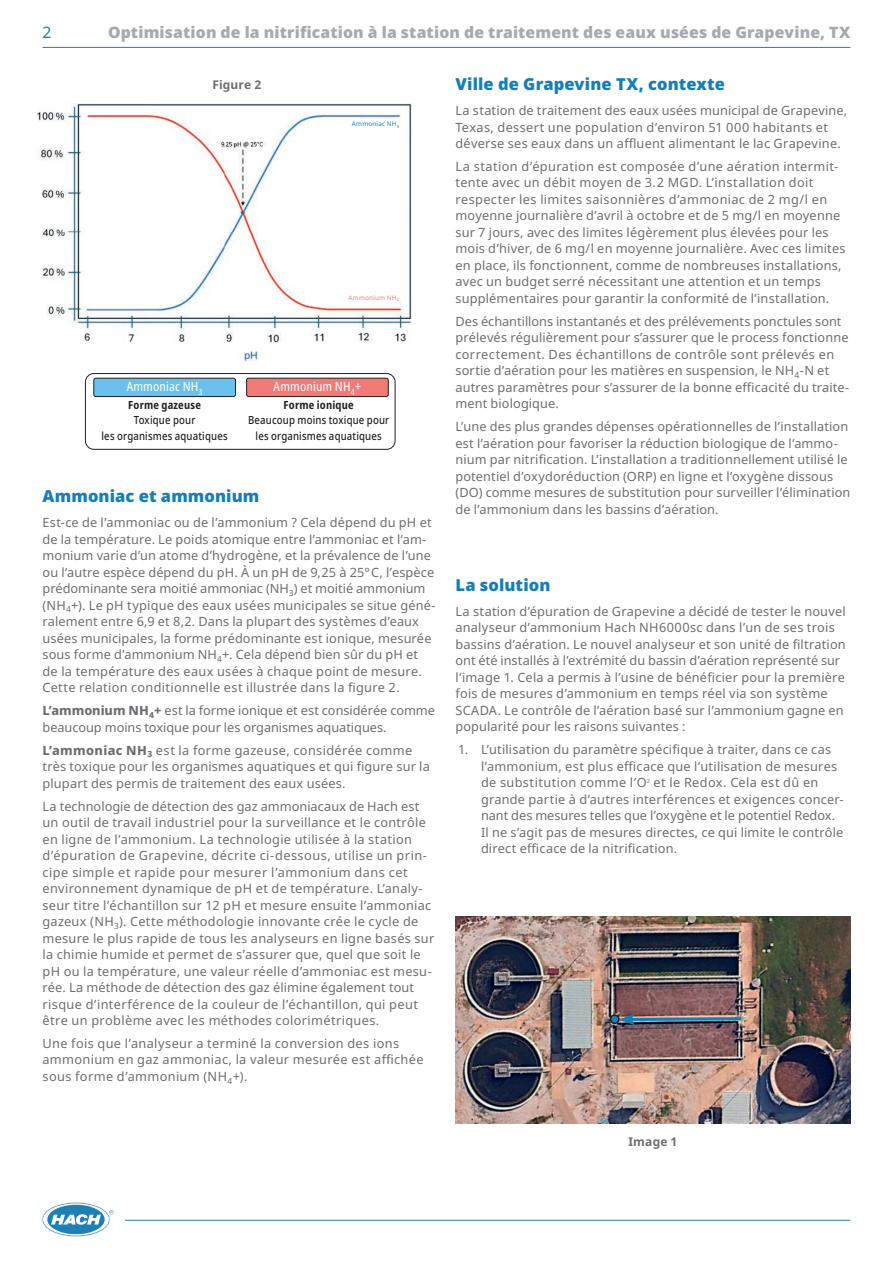
<style>
.page{position:relative;width:893px;height:1263px;background:#fff}
.page>*{position:absolute;margin:0;border:0;box-sizing:border-box;transform-origin:0 0}
.t1{font:900 16.5px "Noto Sans";letter-spacing:.005em;color:#147fb7}
.t2{font:900 15.75px "Noto Sans";letter-spacing:.01em;color:#a8a9ad}
.t3{font:15.75px "Noto Sans";color:#147fb7}
.t4{font:12.75px/16.5px "Noto Sans";letter-spacing:.015em;color:#6c6d70}
.t5{font:condensed 12.75px "Noto Sans";letter-spacing:.01em;color:#fff}
.t6{font:700 12px "Noto Sans";letter-spacing:.015em;color:#6c6d70}
.t7{font:500 11.25px/15.8px "Noto Sans";letter-spacing:.02em;color:#231f20;text-align:center;scale:.85 1}
.t8{font:700 condensed 11.25px "Noto Sans";letter-spacing:.02em;color:#231f20}
.t9{font:6.3px "Noto Sans";letter-spacing:.025em;color:#147fb7}
.t10{font:6.3px "Noto Sans";letter-spacing:.025em;color:#f27a77}
.s1{font-weight:800}
</style>
<div class="page">
<hr style="left:43px;top:47px;width:807px;height:1px;background:#147fb7">
<hr style="left:125px;top:1220px;width:725px;height:1px;background:#147fb7">
<svg style="left:42px;top:1202px;width:72px;height:35px"></svg>
<img style="left:37px;top:103px;width:374px;height:258px">
<div style="left:309px;top:120px;width:90px;height:11px;background:#fff"></div>
<div style="left:309px;top:293px;width:90px;height:11px;background:#fff"></div>
<div style="left:85px;top:373px;width:310px;height:77px;border:1px solid #231f20;border-radius:9px"></div>
<div style="left:94px;top:378px;width:141px;height:19px;background:#6ac1ed;border-radius:2px"></div>
<div style="left:93px;top:378px;width:143px;height:19px;border:1px solid #231f20;border-radius:2px"></div>
<div style="left:247px;top:378px;width:141px;height:19px;background:#f27a77;border-radius:2px"></div>
<div style="left:246px;top:378px;width:143px;height:19px;border:1px solid #231f20;border-radius:2px"></div>
<img style="left:455px;top:916px;width:395px;height:207px">
<svg style="left:619px;top:1013px;width:125px;height:12px"></svg>
<div style="left:611px;top:1015px;width:8px;height:8px;background:#147fb7;border-radius:50%"></div>
<div style="left:610px;top:1014px;width:10px;height:10px;border:2px solid #231f20;border-radius:50%"></div>
<p class="t2" style="left:108px;top:21px;width:744px">Optimisation de la nitrification à la station de traitement des eaux usées de Grapevine, TX</p>
<p class="t6" style="left:212px;top:76px;width:50px">Figure 2</p>
<p class="t3" style="left:43px;top:22px;width:11px">2</p>
<p class="t1" style="left:455px;top:71px;width:271px">Ville de Grapevine TX, contexte</p>
<p class="t4" style="left:455px;top:102px;width:393px">La station de traitement des eaux usées municipal de Grapevine,<br>Texas, dessert une population d’environ 51 000 habitants et déverse ses eaux dans un affluent alimentant le lac Grapevine.</p>
<p class="t4" style="left:455px;top:158px;width:392px">La station d’épuration est composée d’une aération intermit&shy;tente avec un débit moyen de 3.2 MGD. L’installation doit respecter les limites saisonnières d’ammoniac de 2 mg/l en moyenne journalière d’avril à octobre et de 5 mg/l en moyenne sur 7 jours, avec des limites légèrement plus élevées pour les mois d’hiver, de 6 mg/l en moyenne journalière. Avec ces limites en place, ils fonctionnent, comme de nombreuses installations, avec un budget serré nécessitant une attention et un temps supplémentaires pour garantir la conformité de l’installation.</p>
<p class="t4" style="left:455px;top:313px;width:395px">Des échantillons instantanés et des prélévements ponctules sont prélevés régulièrement pour s’assurer que le process fonctionne correctement. Des échantillons de contrôle sont prélevés en sortie d’aération pour les matières en suspension, le NH<sub>4</sub>-N et autres paramètres pour s’assurer de la bonne efficacité du traite&shy;ment biologique.</p>
<p class="t4" style="left:455px;top:419px;width:396px">L’une des plus grandes dépenses opérationnelles de l’installation est l’aération pour favoriser la réduction biologique de l’ammo&shy;nium par nitrification. L’installation a traditionnellement utilisé le potentiel d’oxydoréduction (ORP) en ligne et l’oxygène dissous (DO) comme mesures de substitution pour surveiller l’élimination de l’ammonium dans les bassins d’aération.</p>
<p class="t9" style="left:352px;top:120px;width:49px">Ammoniac NH<sub>3</sub></p>
<p class="t10" style="left:349px;top:293px;width:52px">Ammonium NH<sub>4</sub></p>
<p class="t5" style="left:127px;top:377px;width:77px">Ammoniac NH<sub>3</sub></p>
<p class="t5" style="left:274px;top:377px;width:89px">Ammonium NH<sub>4</sub>+</p>
<p class="t8" style="left:284px;top:396px;width:72px">Forme ionique</p>
<p class="t7" style="left:248px;top:413px;width:168px">Beaucoup moins toxique pour les organismes aquatiques</p>
<p class="t8" style="left:128px;top:396px;width:74px">Forme gazeuse</p>
<p class="t7" style="left:102px;top:413px;width:150px">Toxique pour<br>les organismes aquatiques</p>
<p class="t1" style="left:43px;top:484px;width:218px">Ammoniac et ammonium</p>
<p class="t4" style="left:43px;top:515px;width:395px">Est-ce de l’ammoniac ou de l’ammonium ? Cela dépend du pH et de la température. Le poids atomique entre l’ammoniac et l’am&shy;monium varie d’un atome d’hydrogène, et la prévalence de l’une ou l’autre espèce dépend du pH. À un pH de 9,25 à 25°C, l’espèce prédominante sera moitié ammoniac (NH<sub>3</sub>) et moitié ammonium (NH<sub>4</sub>+). Le pH typique des eaux usées municipales se situe géné&shy;ralement entre 6,9 et 8,2. Dans la plupart des systèmes d’eaux usées municipales, la forme prédominante est ionique, mesurée sous forme d’ammonium NH<sub>4</sub>+. Cela dépend bien sûr du pH et de la température des eaux usées à chaque point de mesure.<br>Cette relation conditionnelle est illustrée dans la figure 2.</p>
<p class="t4" style="left:43px;top:703px;width:394px"><span class="s1">L’ammonium NH</span><sub>4</sub><span class="s1">+</span> est la forme ionique et est considérée comme beaucoup moins toxique pour les organismes aquatiques.</p>
<p class="t4" style="left:43px;top:742px;width:389px"><span class="s1">L’ammoniac NH</span><sub>3</sub> est la forme gazeuse, considérée comme très toxique pour les organismes aquatiques et qui figure sur la plupart des permis de traitement des eaux usées.</p>
<p class="t4" style="left:43px;top:798px;width:393px">La technologie de détection des gaz ammoniacaux de Hach est un outil de travail industriel pour la surveillance et le contrôle en ligne de l’ammonium. La technologie utilisée à la station d’épuration de Grapevine, décrite ci-dessous, utilise un prin&shy;cipe simple et rapide pour mesurer l’ammonium dans cet environnement dynamique de pH et de température. L’analy&shy;seur titre l’échantillon sur 12 pH et mesure ensuite l’ammoniac gazeux (NH<sub>3</sub>). Cette méthodologie innovante crée le cycle de mesure le plus rapide de tous les analyseurs en ligne basés sur la chimie humide et permet de s’assurer que, quel que soit le pH ou la température, une valeur réelle d’ammoniac est mesu&shy;rée. La méthode de détection des gaz élimine également tout risque d’interférence de la couleur de l’échantillon, qui peut être un problème avec les méthodes colorimétriques.</p>
<p class="t4" style="left:43px;top:1035px;width:383px">Une fois que l’analyseur a terminé la conversion des ions ammonium en gaz ammoniac, la valeur mesurée est affichée sous forme d’ammonium (NH<sub>4</sub>+).</p>
<p class="t1" style="left:455px;top:572px;width:97px">La solution</p>
<p class="t4" style="left:455px;top:603px;width:392px">La station d’épuration de Grapevine a décidé de tester le nouvel analyseur d’ammonium Hach NH6000sc dans l’un de ses trois bassins d’aération. Le nouvel analyseur et son unité de filtration ont été installés à l’extrémité du bassin d’aération représenté sur l’image 1. Cela a permis à l’usine de bénéficier pour la première fois de mesures d’ammonium en temps réel via son système SCADA. Le contrôle de l’aération basé sur l’ammonium gagne en popularité pour les raisons suivantes :</p>
<p class="t4" style="left:481px;top:741px;width:364px;text-indent:-23px">1. L’utilisation du paramètre spécifique à traiter, dans ce cas l’ammonium, est plus efficace que l’utilisation de mesures de substitution comme l’O<sup>2</sup> et le Redox. Cela est dû en grande partie à d’autres interférences et exigences concer&shy;nant des mesures telles que l’oxygène et le potentiel Redox.<br>Il ne s’agit pas de mesures directes, ce qui limite le contrôle direct efficace de la nitrification.</p>
<p class="t6" style="left:628px;top:1133px;width:51px">Image 1</p>
</div>
